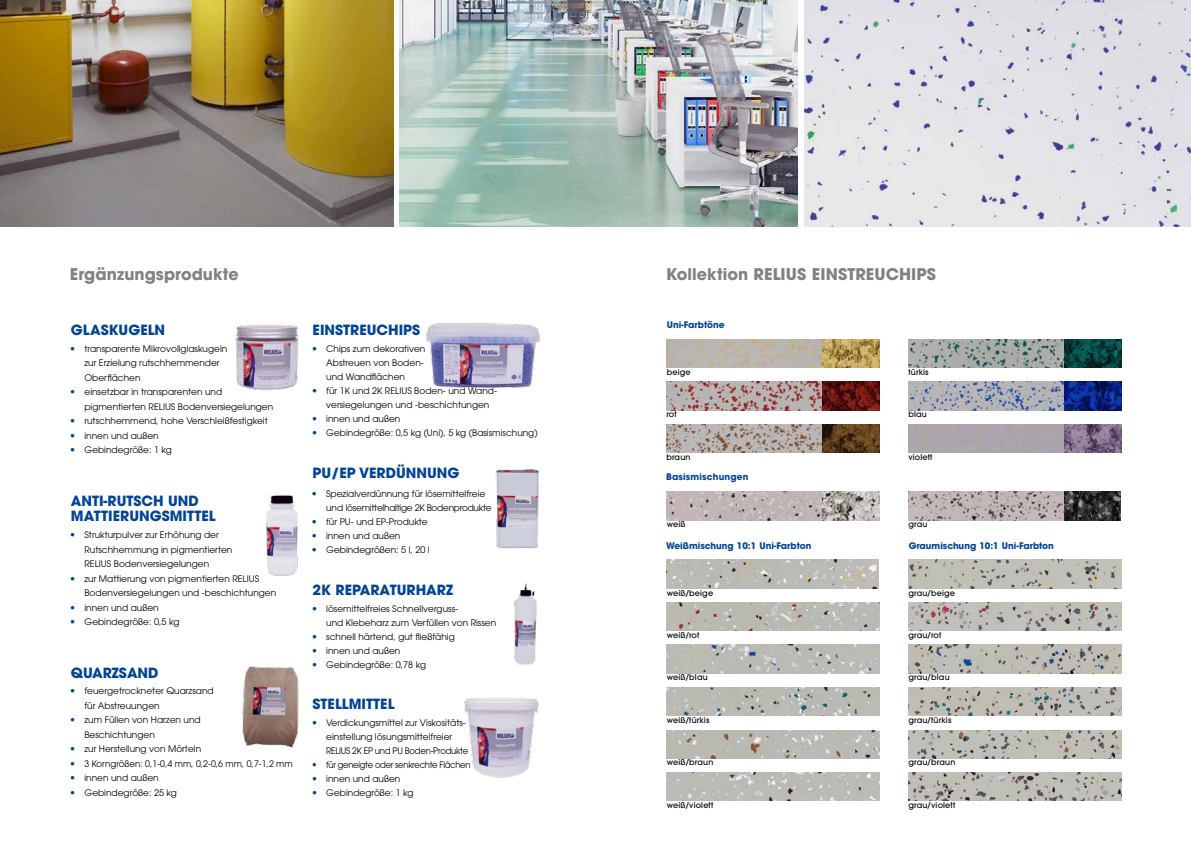
<style>
.page{position:relative;width:1191px;height:842px;background:#fff}
.page>*{position:absolute;margin:0;border:0;box-sizing:border-box;transform-origin:0 0}
.t1{font:700 16px "ITC Avant Garde Std";letter-spacing:.005em;color:#818084}
.t2{font:700 14px/15px "ITC Avant Garde Std";color:#004496}
.t3{font:9px/14.5px "ITC Avant Garde Std";color:#000}
.t4{font:700 9px "ITC Avant Garde Std";color:#004496}
.t5{font:500 8px "ITC Avant Garde Std";letter-spacing:.02em;color:#000}
</style>
<div class="page">
<img style="left:400px;top:0;width:397px;height:226px">
<img style="left:804px;top:0;width:387px;height:226px">
<img style="left:666px;top:339px;width:156px;height:29px">
<img style="left:908px;top:382px;width:156px;height:28px">
<img style="left:666px;top:382px;width:156px;height:28px">
<img style="left:908px;top:339px;width:156px;height:29px">
<img style="left:666px;top:424px;width:156px;height:29px">
<img style="left:666px;top:560px;width:212px;height:28px">
<img style="left:666px;top:602px;width:213px;height:29px">
<img style="left:666px;top:645px;width:213px;height:28px">
<img style="left:666px;top:730px;width:213px;height:28px">
<img style="left:666px;top:772px;width:213px;height:29px">
<img style="left:666px;top:687px;width:213px;height:29px">
<img style="left:908px;top:560px;width:213px;height:28px">
<img style="left:908px;top:602px;width:213px;height:29px">
<img style="left:908px;top:645px;width:213px;height:28px">
<img style="left:908px;top:730px;width:213px;height:28px">
<img style="left:908px;top:772px;width:213px;height:29px">
<img style="left:908px;top:687px;width:213px;height:29px">
<img style="left:0;top:0;width:393px;height:226px">
<img style="left:235px;top:324px;width:64px;height:67px">
<img style="left:426px;top:323px;width:114px;height:66px">
<img style="left:266px;top:495px;width:32px;height:80px">
<img style="left:514px;top:584px;width:23px;height:81px">
<img style="left:242px;top:666px;width:57px;height:82px">
<img style="left:464px;top:697px;width:75px;height:80px">
<img style="left:822px;top:339px;width:57px;height:29px">
<img style="left:822px;top:382px;width:57px;height:28px">
<img style="left:822px;top:424px;width:57px;height:29px">
<img style="left:1064px;top:339px;width:57px;height:29px">
<img style="left:1064px;top:382px;width:57px;height:28px">
<img style="left:1064px;top:424px;width:57px;height:29px">
<img style="left:666px;top:492px;width:156px;height:28px">
<img style="left:822px;top:492px;width:57px;height:28px">
<img style="left:908px;top:492px;width:156px;height:28px">
<img style="left:1064px;top:492px;width:56px;height:28px">
<img style="left:495px;top:469px;width:44px;height:80px">
<h1 class="t1" style="left:70px;top:264px;width:170px">Ergänzungsprodukte</h1>
<h2 class="t2" style="left:71px;top:322px;width:11px">GLAS</h2>
<h2 class="t2" style="left:109px;top:322px;width:30px">KUGELN</h2>
<p class="t3" style="left:84px;top:341px;width:190px">transparente Mikrovollglaskugeln<br>zur Erzielung rutschhemmender<br>Oberflächen<br>einsetzbar in transparenten und pigmentierten RELIUS Bodenversiegelungen rutschhemmend, hohe Verschleißfestigkeit innen und außen<br>Gebindegröße: 1 kg</p>
<h2 class="t2" style="left:71px;top:493px;width:130px">ANTI-RUTSCH UND<br>MATTIERUNGS</h2>
<h2 class="t2" style="left:170px;top:508px;width:40px">MITTEL</h2>
<p class="t3" style="left:84px;top:527px;width:193px">Strukturpulver zur Erhöhung der<br>Rutschhemmung in pigmentierten<br>RELIUS Bodenversiegelungen<br>zur Mattierung von pigmentierten RELIUS<br>Bodenversiegelungen und -beschichtungen innen und außen<br>Gebindegröße: 0,5 kg</p>
<h2 class="t2" style="left:71px;top:665px;width:59px">QUARZSAN</h2>
<h2 class="t2" style="left:148px;top:665px;width:12px">D</h2>
<p class="t3" style="left:84px;top:683px;width:210px">feuergetrockneter Quarzsand<br>für Abstreuungen<br>zum Füllen von Harzen und<br>Beschichtungen<br>zur Herstellung von Mörteln<br>3 Korngrößen: 0,1-0,4 mm, 0,2-0,6 mm, 0,7-1,2 mm innen und außen<br>Gebindegröße: 25 kg</p>
<h2 class="t2" style="left:313px;top:322px;width:9px">EINS</h2>
<h2 class="t2" style="left:343px;top:322px;width:78px">TREUCHIPS</h2>
<p class="t3" style="left:326px;top:341px;width:213px;line-height:14px">Chips zum dekorativen<br>Abstreuen von Boden-<br>und Wandflächen<br>für 1K und 2K RELIUS Boden- und Wand&shy;versiegelungen und -beschichtungen<br>innen und außen<br>Gebindegröße: 0,5 kg (Uni), 5 kg (Basismischung)</p>
<h2 class="t2" style="left:312px;top:465px;width:136px">PU/EP VERDÜNNUNG</h2>
<p class="t3" style="left:326px;top:487px;width:167px;line-height:14px">Spezialverdünnung für lösemittelfreie und lösemittelhaltige 2K Bodenprodukte für PU- und EP-Produkte<br>innen und außen<br>Gebindegrößen: 5 l, 20 l</p>
<h2 class="t2" style="left:313px;top:582px;width:59px">2K REPARA</h2>
<h2 class="t2" style="left:390px;top:582px;width:65px">TURHARZ</h2>
<p class="t3" style="left:326px;top:601px;width:172px;line-height:14px">lösemittelfreies Schnellverguss-<br>und Klebeharz zum Verfüllen von Rissen schnell härtend, gut fließfähig<br>innen und außen<br>Gebindegröße: 0,78 kg</p>
<h2 class="t2" style="left:313px;top:696px;width:76px">STELLMITTEL</h2>
<p class="t3" style="left:326px;top:715px;width:146px;line-height:14px">Verdickungsmittel zur Viskositäts&shy;einstellung lösungsmittelfreier<br>RELIUS 2K EP und PU Boden-Produkte für geneigte oder senkrechte Flächen innen und außen<br>Gebindegröße: 1 kg</p>
<h1 class="t1" style="left:666px;top:264px;width:96px">Kollektion RELI</h1>
<h1 class="t1" style="left:785px;top:264px;width:36px">US EINS</h1>
<h1 class="t1" style="left:847px;top:264px;width:89px">TREUCHIPS</h1>
<p class="t4" style="left:666px;top:319px;width:59px">Uni-Farbtöne</p>
<p class="t5" style="left:666px;top:367px;width:25px">beige</p>
<p class="t5" style="left:666px;top:409px;width:12px">rot</p>
<p class="t5" style="left:908px;top:409px;width:20px">blau</p>
<p class="t5" style="left:908px;top:452px;width:26px">violett</p>
<p class="t5" style="left:908px;top:367px;width:22px">türkis</p>
<p class="t5" style="left:666px;top:452px;width:26px">braun</p>
<p class="t4" style="left:666px;top:471px;width:84px">Basismischungen</p>
<p class="t5" style="left:666px;top:519px;width:20px">weiß</p>
<p class="t5" style="left:908px;top:519px;width:21px">grau</p>
<p class="t4" style="left:666px;top:539px;width:147px">Weißmischung 10:1 Uni-Farbton</p>
<p class="t4" style="left:908px;top:539px;width:147px">Graumischung 10:1 Uni-Farbton</p>
<p class="t5" style="left:666px;top:588px;width:48px">weiß/beige</p>
<p class="t5" style="left:666px;top:630px;width:34px">weiß/rot</p>
<p class="t5" style="left:666px;top:672px;width:42px">weiß/blau</p>
<p class="t5" style="left:908px;top:588px;width:48px">grau/beige</p>
<p class="t5" style="left:908px;top:630px;width:34px">grau/rot</p>
<p class="t5" style="left:908px;top:672px;width:43px">grau/blau</p>
<p class="t5" style="left:666px;top:715px;width:44px">weiß/türkis</p>
<p class="t5" style="left:908px;top:715px;width:45px">grau/türkis</p>
<p class="t5" style="left:666px;top:757px;width:48px">weiß/braun</p>
<p class="t5" style="left:666px;top:800px;width:48px">weiß/violett</p>
<p class="t5" style="left:908px;top:757px;width:49px">grau/braun</p>
<p class="t5" style="left:908px;top:800px;width:49px">grau/violett</p>
</div>
